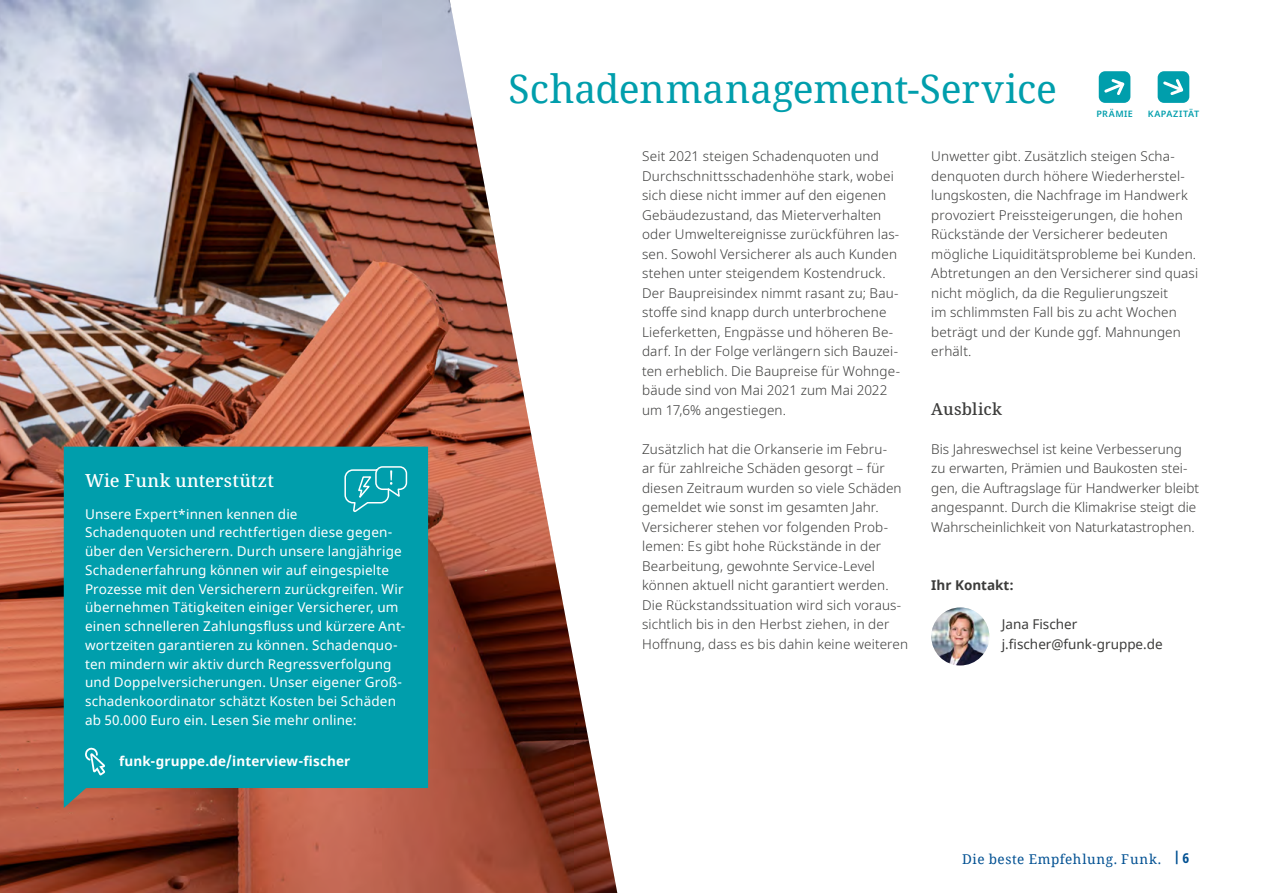
<style>
.page{position:relative;width:1263px;height:893px;background:#fff}
.page>*{position:absolute;margin:0;border:0;box-sizing:border-box;transform-origin:0 0}
.t1{font:39px "Noto Serif";letter-spacing:-.005em;color:#009eac}
.t2{font:500 18px "Noto Serif";letter-spacing:.015em;color:#fff}
.t3{font:500 16.5px "Noto Serif";letter-spacing:.015em;color:#3c3c3b}
.t4{font:300 13.5px/19.5px "Noto Sans";letter-spacing:.01em;color:#3c3c3b}
.t5{font:13.5px/18.8px "Noto Sans";letter-spacing:.015em;color:#fff}
.t6{font:13.5px/19.5px "Noto Sans";color:#3c3c3b}
.t7{font:700 13.5px "Noto Sans";letter-spacing:.01em;color:#fff}
.t8{font:13.5px "Noto Serif";letter-spacing:.045em;color:#005092}
.t9{font:700 13.5px "Noto Sans";color:#3c3c3b}
.t10{font:600 9px "Noto Sans";letter-spacing:.05em;color:#009eac}
.s1{font-family:"Noto Sans";font-weight:700;font-stretch:condensed}
</style>
<div class="page">
<img style="left:0;top:0;width:617px;height:893px">
<img style="left:931px;top:607px;width:58px;height:58px;border-radius:29px">
<div style="left:64px;top:447px;width:364px;height:361px;background:#009eac"></div>
<svg style="left:85px;top:748px;width:20px;height:27px"></svg>
<div style="left:1099px;top:71px;width:31px;height:32px;background:#009eac;border-radius:6px"></div>
<div style="left:1158px;top:71px;width:31px;height:32px;background:#009eac;border-radius:6px"></div>
<svg style="left:1163px;top:79px;width:21px;height:16px"></svg>
<svg style="left:1104px;top:79px;width:21px;height:16px"></svg>
<svg style="left:344px;top:465px;width:64px;height:48px"></svg>
<h2 class="t2" style="left:85px;top:468px;width:191px">Wie Funk unterstützt</h2>
<p class="t5" style="left:85px;top:505px;width:322px">Unsere Expert*innen kennen die<br>Schadenquoten und rechtfertigen diese gegen&shy;über den Versicherern. Durch unsere langjährige Schadenerfahrung können wir auf eingespielte Prozesse mit den Versicherern zurückgreifen. Wir übernehmen Tätigkeiten einiger Versicherer, um einen schnelleren Zahlungsfluss und kürzere Ant&shy;wortzeiten garantieren zu können. Schadenquo&shy;ten mindern wir aktiv durch Regressverfolgung und Doppelversicherungen. Unser eigener Groß&shy;schadenkoordinator schätzt Kosten bei Schäden ab 50.000 Euro ein. Lesen Sie mehr online:</p>
<p class="t7" style="left:119px;top:751px;width:233px">funk-gruppe.de/interview-fischer</p>
<h1 class="t1" style="left:509px;top:62px;width:550px">Schadenmanagement-Service</h1>
<p class="t10" style="left:1096px;top:108px;width:38px">PRÄMIE</p>
<p class="t10" style="left:1148px;top:108px;width:53px">KAPAZITÄT</p>
<p class="t4" style="left:642px;top:147px;width:259px">Seit 2021 steigen Schadenquoten und Durchschnittsschadenhöhe stark, wobei sich diese nicht immer auf den eigenen Gebäudezustand, das Mieterverhalten oder Umweltereignisse zurückführen las&shy;sen. Sowohl Versicherer als auch Kunden stehen unter steigendem Kostendruck.<br>Der Baupreisindex nimmt rasant zu; Bau&shy;stoffe sind knapp durch unterbrochene Lieferketten, Engpässe und höheren Be&shy;darf. In der Folge verlängern sich Bauzei&shy;ten erheblich. Die Baupreise für Wohnge&shy;bäude sind von Mai 2021 zum Mai 2022 um 17,6% angestiegen.</p>
<p class="t4" style="left:642px;top:439px;width:268px">Zusätzlich hat die Orkanserie im Febru-<br>ar für zahlreiche Schäden gesorgt – für diesen Zeitraum wurden so viele Schäden gemeldet wie sonst im gesamten Jahr.<br>Versicherer stehen vor folgenden Prob&shy;lemen: Es gibt hohe Rückstände in der Bearbeitung, gewohnte Service-Level können aktuell nicht garantiert werden.<br>Die Rückstandssituation wird sich voraus&shy;sichtlich bis in den Herbst ziehen, in der Hoffnung, dass es bis dahin keine weiteren</p>
<p class="t4" style="left:931px;top:147px;width:268px">Unwetter gibt. Zusätzlich steigen Scha&shy;denquoten durch höhere Wiederherstel&shy;lungskosten, die Nachfrage im Handwerk provoziert Preissteigerungen, die hohen Rückstände der Versicherer bedeuten mögliche Liquiditätsprobleme bei Kunden.<br>Abtretungen an den Versicherer sind quasi nicht möglich, da die Regulierungszeit<br>im schlimmsten Fall bis zu acht Wochen beträgt und der Kunde ggf. Mahnungen erhält.</p>
<p class="t3" style="left:931px;top:397px;width:72px">Ausblick</p>
<p class="t4" style="left:931px;top:439px;width:269px">Bis Jahreswechsel ist keine Verbesserung zu erwarten, Prämien und Baukosten stei&shy;gen, die Auftragslage für Handwerker bleibt angespannt. Durch die Klimakrise steigt die Wahrscheinlichkeit von Naturkatastrophen.</p>
<p class="t9" style="left:931px;top:576px;width:84px">Ihr Kontakt:</p>
<p class="t6" style="left:1002px;top:615px;width:162px">Jana Fischer j.fischer@funk-gruppe.de</p>
<p class="t8" style="left:962px;top:849px;width:229px">Die beste Empfehlung. Funk. <sup>|</sup> <span class="s1">6</span></p>
</div>
